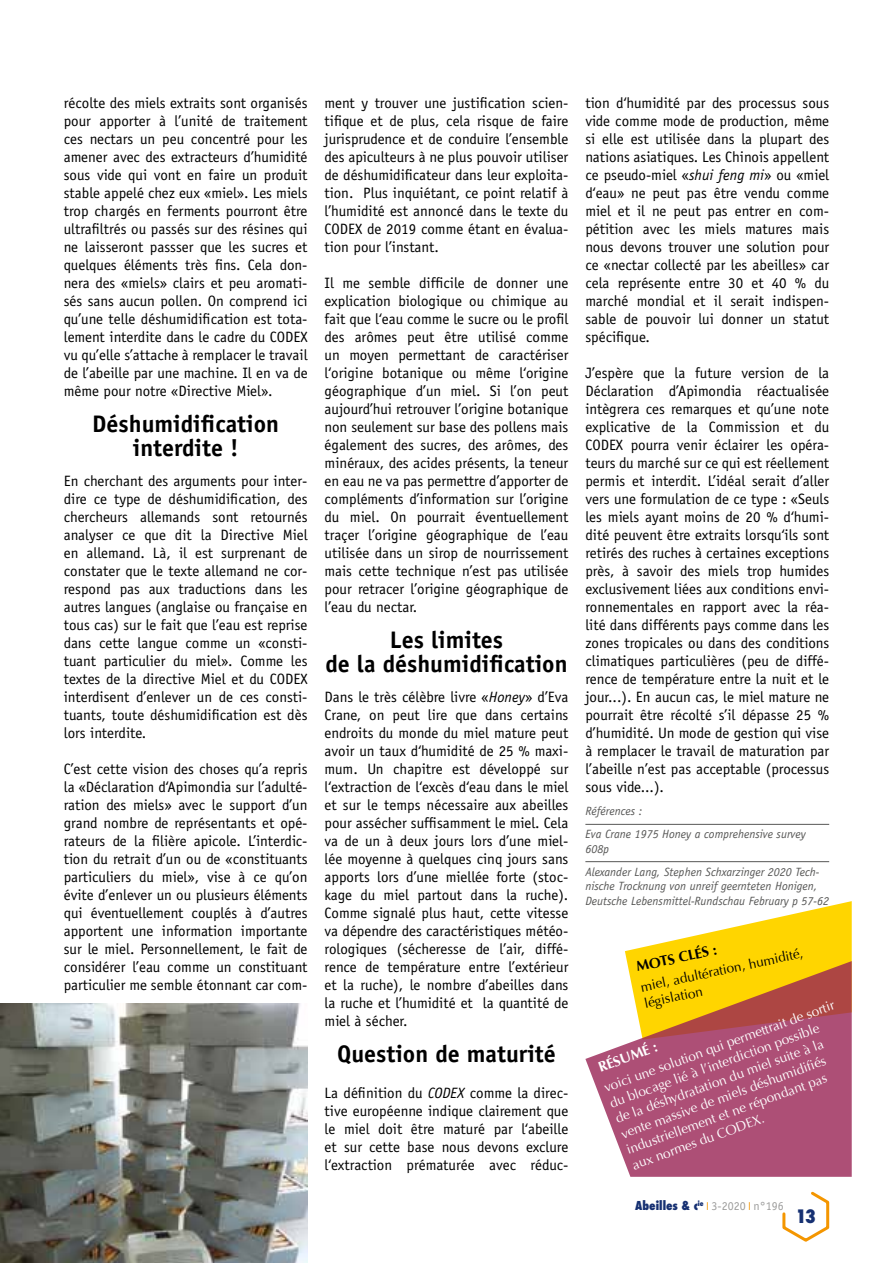
<style>
.page{position:relative;width:893px;height:1263px;background:#fff}
.page>*{position:absolute;margin:0;border:0;box-sizing:border-box;transform-origin:0 0}
.t1{font:700 24px/24px "Officina Sans";color:#000;text-align:center}
.t2{font:800 condensed 18px "Futura";color:#163072}
.t3{font:15px/18px "Officina Sans";color:#000;text-align:justify}
.t4{font:700 14.25px "Optima";color:#000}
.t5{font:700 14.25px "Optima";color:#fff}
.t6{font:13.5px/16.5px "Optima";color:#fff}
.t7{font:13.5px/16.5px "Optima";color:#000}
.t8{font:italic 12px/23px "Officina Sans";color:#575756}
.t9{font:12px "Officina Sans";color:#9d9d9c}
.s1{font-style:italic}
.s2{font-family:"Futura";font-weight:800;font-stretch:condensed;color:#163072}
</style>
<div class="page">
<svg style="left:782px;top:1191px;width:48px;height:51px"></svg>
<svg style="left:625px;top:901px;width:227px;height:60px"></svg>
<svg style="left:585px;top:961px;width:267px;height:216px;background:#c37870"></svg>
<img style="left:0;top:1003px;width:307px;height:260px">
<hr style="left:585px;top:824px;width:244px;height:1px;background:#575756">
<hr style="left:585px;top:861px;width:244px;height:1px;background:#575756">
<p class="t3" style="left:64px;top:94px;width:245px">récolte des miels extraits sont organisés pour apporter à l’unité de traitement ces nectars un peu concentré pour les amener avec des extracteurs d’humidité sous vide qui vont en faire un produit stable appelé chez eux «miel». Les miels trop chargés en ferments pourront être ultrafiltrés ou passés sur des résines qui ne laisseront passser que les sucres et quelques éléments très fins. Cela don&shy;nera des «miels» clairs et peu aromati&shy;sés sans aucun pollen. On comprend ici qu’une telle déshumidification est tota&shy;lement interdite dans le cadre du CODEX vu qu’elle s’attache à remplacer le travail de l’abeille par une machine. Il en va de même pour notre «Directive Miel».</p>
<h1 class="t1" style="left:92px;top:412px;width:188px">Déshumidification interdite !</h1>
<p class="t3" style="left:64px;top:472px;width:245px">En cherchant des arguments pour inter&shy;dire ce type de déshumidification, des chercheurs allemands sont retournés analyser ce que dit la Directive Miel en allemand. Là, il est surprenant de constater que le texte allemand ne cor&shy;respond pas aux traductions dans les autres langues (anglaise ou française en tous cas) sur le fait que l’eau est reprise dans cette langue comme un «consti&shy;tuant particulier du miel». Comme les textes de la directive Miel et du CODEX interdisent d’enlever un de ces consti&shy;tuants, toute déshumidification est dès lors interdite.</p>
<p class="t3" style="left:64px;top:760px;width:245px">C’est cette vision des choses qu’a repris la «Déclaration d‘Apimondia sur l’adulté&shy;ration des miels» avec le support d’un grand nombre de représentants et opé&shy;rateurs de la filière apicole. L’interdic&shy;tion du retrait d’un ou de «constituants particuliers du miel», vise à ce qu’on évite d’enlever un ou plusieurs éléments qui éventuellement couplés à d’autres apportent une information importante sur le miel. Personnellement, le fait de considérer l’eau comme un constituant particulier me semble étonnant car com-</p>
<p class="t3" style="left:325px;top:94px;width:245px">ment y trouver une justification scien&shy;tifique et de plus, cela risque de faire jurisprudence et de conduire l’ensemble des apiculteurs à ne plus pouvoir utiliser de déshumidificateur dans leur exploita&shy;tion. Plus inquiétant, ce point relatif à l’humidité est annoncé dans le texte du CODEX de 2019 comme étant en évalua&shy;tion pour l’instant.</p>
<p class="t3" style="left:325px;top:274px;width:245px">Il me semble difficile de donner une explication biologique ou chimique au fait que l‘eau comme le sucre ou le profil des arômes peut être utilisé comme un moyen permettant de caractériser l‘origine botanique ou même l‘origine géographique d’un miel. Si l’on peut aujourd’hui retrouver l’origine botanique non seulement sur base des pollens mais également des sucres, des arômes, des minéraux, des acides présents, la teneur en eau ne va pas permettre d’apporter de compléments d’information sur l’origine du miel. On pourrait éventuellement traçer l’origine géographique de l’eau utilisée dans un sirop de nourrissement mais cette technique n’est pas utilisée pour retracer l’origine géographique de l’eau du nectar.</p>
<h1 class="t1" style="left:325px;top:628px;width:244px">Les limites<br>de la déshumidification</h1>
<p class="t3" style="left:325px;top:688px;width:245px">Dans le très célèbre livre «<span class="s1">Honey</span>» d’Eva Crane, on peut lire que dans certains endroits du monde du miel mature peut avoir un taux d‘humidité de 25 % maxi&shy;mum. Un chapitre est développé sur l‘extraction de l‘excès d‘eau dans le miel et sur le temps nécessaire aux abeilles pour assécher suffisamment le miel. Cela va de un à deux jours lors d’une miel&shy;lée moyenne à quelques cinq jours sans apports lors d’une miellée forte (stoc&shy;kage du miel partout dans la ruche).<br>Comme signalé plus haut, cette vitesse va dépendre des caractéristiques météo&shy;rologiques (sécheresse de l’air, diffé&shy;rence de température entre l’extérieur et la ruche), le nombre d’abeilles dans la ruche et l’humidité et la quantité de miel à sécher.</p>
<h1 class="t1" style="left:337px;top:1042px;width:220px">Question de maturité</h1>
<p class="t3" style="left:325px;top:1084px;width:245px">La définition du <span class="s1">CODEX</span> comme la direc&shy;tive européenne indique clairement que le miel doit être maturé par l‘abeille et sur cette base nous devons exclure l‘extraction prématurée avec réduc-</p>
<p class="t3" style="left:585px;top:94px;width:245px">tion d‘humidité par des processus sous vide comme mode de production, même si elle est utilisée dans la plupart des nations asiatiques. Les Chinois appellent ce pseudo-miel «<span class="s1">shui feng mi</span>» ou «miel d‘eau» ne peut pas être vendu comme miel et il ne peut pas entrer en com&shy;pétition avec les miels matures mais nous devons trouver une solution pour ce «nectar collecté par les abeilles» car cela représente entre 30 et 40 % du marché mondial et il serait indispen&shy;sable de pouvoir lui donner un statut spécifique.</p>
<p class="t3" style="left:585px;top:364px;width:245px">J’espère que la future version de la Déclaration d’Apimondia réactualisée intègrera ces remarques et qu’une note explicative de la Commission et du CODEX pourra venir éclairer les opéra&shy;teurs du marché sur ce qui est réellement permis et interdit. L’idéal serait d’aller vers une formulation de ce type : «Seuls les miels ayant moins de 20 % d‘humi&shy;dité peuvent être extraits lorsqu‘ils sont retirés des ruches à certaines exceptions près, à savoir des miels trop humides exclusivement liées aux conditions envi&shy;ronnementales en rapport avec la réa&shy;lité dans différents pays comme dans les zones tropicales ou dans des conditions climatiques particulières (peu de diffé&shy;rence de température entre la nuit et le jour...). En aucun cas, le miel mature ne pourrait être récolté s’il dépasse 25 % d’humidité. Un mode de gestion qui vise à remplacer le travail de maturation par l’abeille n’est pas acceptable (processus sous vide...).</p>
<p class="t8" style="left:585px;top:800px;width:222px">Références :<br>Eva Crane 1975 Honey a comprehensive survey</p>
<p class="t8" style="left:585px;top:837px;width:235px">608p<br>Alexander Lang, Stephen Schxarzinger 2020 Tech-</p>
<p class="t8" style="left:585px;top:879px;width:245px;line-height:14.4px">nische Trocknung von unreif geernteten Honigen,<br>Deutsche Lebensmittel-Rundschau February p 57-62</p>
<p class="t4" style="left:635px;top:958px;width:83px;rotate:-12deg">MOTS CLÉS :</p>
<p class="t7" style="left:639px;top:979px;width:167px;rotate:-12deg">miel, adultération, humidité, législation</p>
<p class="t6" style="left:602px;top:1080px;width:246px;rotate:-20deg">voici une solution qui permettrait de sortir du blocage lié à l’interdiction possible<br>de la déshydratation du miel suite à la vente massive de miels déshumidifi és industriellement et ne répondant pas<br>aux normes du CODEX.</p>
<p class="t5" style="left:596px;top:1060px;width:63px;rotate:-20deg">RÉSUMÉ :</p>
<p class="t9" style="left:635px;top:1198px;width:150px"><span class="s2">Abeilles &amp; c</span><sup>ie</sup> <sup>|</sup> 3-2020 <sup>|</sup> n°196</p>
<p class="t2" style="left:795px;top:1204px;width:22px">13</p>
</div>
